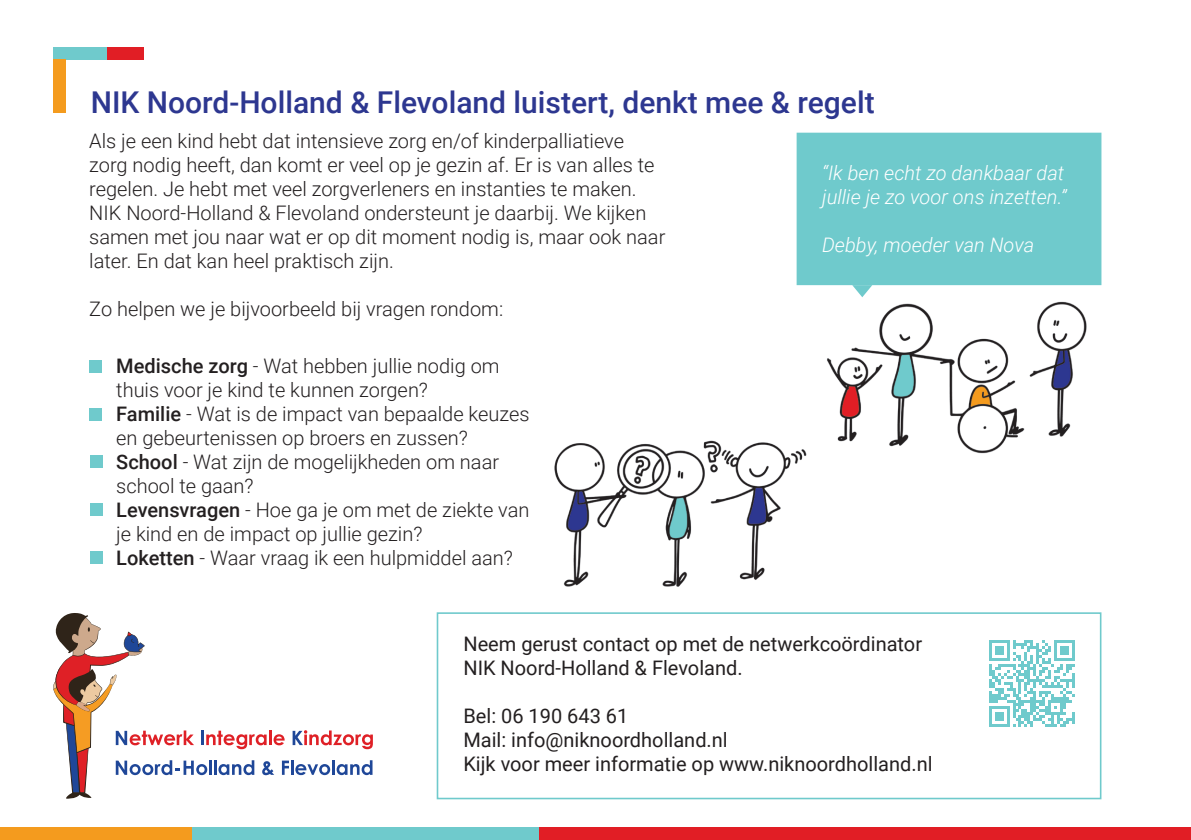
<style>
.page{position:relative;width:1191px;height:840px;background:#fff}
.page>*{position:absolute;margin:0;border:0;box-sizing:border-box;transform-origin:0 0}
.t1{font:500 30px "Roboto";color:#2d3790}
.t2{font:300 20px/24px "Roboto";color:#231f20}
.t3{font:20px/24px "Roboto";color:#231f20}
.t4{font:italic 300 20px/24px "Roboto";color:#fff}
.s1{font-weight:500}
</style>
<div class="page">
<img style="left:802px;top:222px;width:300px;height:232px">
<div style="left:539px;top:827px;width:652px;height:12px;background:#e11e25"></div>
<div style="left:192px;top:827px;width:347px;height:12px;background:#6fcacc"></div>
<div style="left:0;top:827px;width:192px;height:12px;background:#f49b1e"></div>
<img style="left:554px;top:418px;width:257px;height:169px">
<div style="left:796px;top:133px;width:305px;height:152px;background:#6fcacc"></div>
<svg style="left:852px;top:285px;width:20px;height:12px"></svg>
<div style="left:437px;top:612px;width:664px;height:186px;border:2px solid #6fcacc"></div>
<div style="left:107px;top:47px;width:36px;height:12px;background:#e11e25"></div>
<div style="left:53px;top:47px;width:54px;height:12px;background:#6fcacc"></div>
<div style="left:53px;top:59px;width:12px;height:54px;background:#f49b1e"></div>
<div style="left:90px;top:360px;width:12px;height:12px;background:#6fcacc"></div>
<div style="left:90px;top:408px;width:12px;height:12px;background:#6fcacc"></div>
<div style="left:90px;top:455px;width:12px;height:12px;background:#6fcacc"></div>
<div style="left:90px;top:550px;width:12px;height:13px;background:#6fcacc"></div>
<div style="left:90px;top:503px;width:12px;height:12px;background:#6fcacc"></div>
<svg style="left:989px;top:640px;width:86px;height:86px"></svg>
<svg style="left:53px;top:613px;width:320px;height:185px"></svg>
<h1 class="t1" style="left:91px;top:81px;width:785px">NIK Noord-Holland &amp; Flevoland luistert, denkt mee &amp; regelt</h1>
<p class="t2" style="left:89px;top:128px;width:577px">Als je een kind hebt dat intensieve zorg en/of kinderpalliatieve zorg nodig heeft, dan komt er veel op je gezin af. Er is van alles te regelen. Je hebt met veel zorgverleners en instanties te maken.<br>NIK Noord-Holland &amp; Flevoland ondersteunt je daarbij. We kijken samen met jou naar wat er op dit moment nodig is, maar ook naar later. En dat kan heel praktisch zijn.</p>
<p class="t2" style="left:89px;top:296px;width:415px">Zo helpen we je bijvoorbeeld bij vragen rondom:</p>
<p class="t2" style="left:116px;top:352px;width:415px"><span class="s1">Medische zorg</span> - Wat hebben jullie nodig om thuis voor je kind te kunnen zorgen?<br><span class="s1">Familie</span> - Wat is de impact van bepaalde keuzes en gebeurtenissen op broers en zussen?<br><span class="s1">School</span> - Wat zijn de mogelijkheden om naar school te gaan?<br><span class="s1">Levensvragen</span> - Hoe ga je om met de ziekte van je kind en de impact op jullie gezin?<br><span class="s1">Loketten</span> - Waar vraag ik een hulpmiddel aan?</p>
<p class="t4" style="left:822px;top:160px;width:246px">“Ik ben echt zo dankbaar dat jullie je zo voor ons inzetten.”</p>
<p class="t4" style="left:822px;top:232px;width:213px">Debby, moeder van Nova</p>
<p class="t3" style="left:463px;top:631px;width:460px">Neem gerust contact op met de netwerkcoördinator<br>NIK Noord-Holland &amp; Flevoland.</p>
<p class="t3" style="left:463px;top:703px;width:471px">Bel: 06 190 643 61<br>Mail: info@niknoordholland.nl<br>Kijk voor meer informatie op www.niknoordholland.nl</p>
</div>
